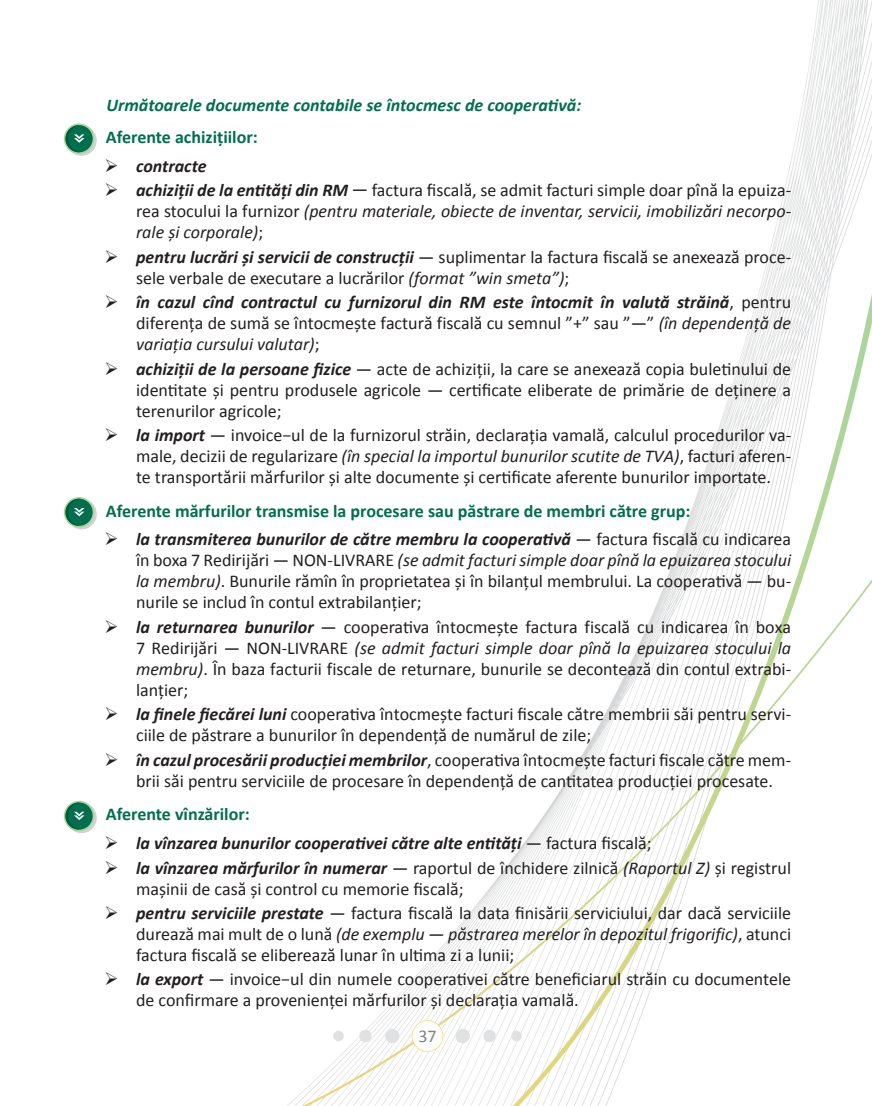
<style>
.page{position:relative;width:872px;height:1106px;background:#fff}
.page>*{position:absolute;margin:0;border:0;box-sizing:border-box;transform-origin:0 0}
.t1{font:18px/21px "Calibri";color:#231f20;text-align:justify}
.t2{font:italic 18px/21px "Calibri";color:#231f20;text-align:justify}
.t3{font:700 18px "Calibri";color:#016f4e}
.t4{font:italic 700 18px "Calibri";color:#231f20}
.t5{font:italic 700 18px "Calibri";color:#016f4e}
.t6{font:18px "Calibri";color:#808285}
.s1{font-weight:700}
.s2{font-style:normal}
.s3{font-weight:700;font-style:italic}
.s4{font-style:italic}
.s5{font-weight:400;font-style:normal}
</style>
<div class="page">
<img style="left:63px;top:0;width:809px;height:1106px">
<div style="left:385px;top:1028px;width:14px;height:15px;background:#e0e1e2;border-radius:50%"></div>
<div style="left:359px;top:1029px;width:12px;height:13px;background:#e0e1e2;border-radius:50%"></div>
<div style="left:333px;top:1030px;width:11px;height:11px;background:#e0e1e2;border-radius:50%"></div>
<div style="left:455px;top:1028px;width:15px;height:15px;background:#e0e1e2;border-radius:50%"></div>
<div style="left:483px;top:1029px;width:13px;height:13px;background:#e0e1e2;border-radius:50%"></div>
<div style="left:511px;top:1030px;width:11px;height:11px;background:#e0e1e2;border-radius:50%"></div>
<svg style="left:412px;top:1020px;width:31px;height:31px"></svg>
<svg style="left:66px;top:125px;width:31px;height:31px"></svg>
<svg style="left:64px;top:123px;width:30px;height:31px"></svg>
<div style="left:65px;top:125px;width:28px;height:27px;background:#016f4e;border-radius:50%"></div>
<svg style="left:65px;top:125px;width:19px;height:27px"></svg>
<svg style="left:66px;top:499px;width:31px;height:30px"></svg>
<svg style="left:64px;top:497px;width:30px;height:30px"></svg>
<div style="left:65px;top:499px;width:28px;height:27px;background:#016f4e;border-radius:50%"></div>
<svg style="left:65px;top:499px;width:19px;height:27px"></svg>
<svg style="left:66px;top:802px;width:31px;height:31px"></svg>
<svg style="left:64px;top:800px;width:30px;height:31px"></svg>
<div style="left:65px;top:802px;width:28px;height:27px;background:#016f4e;border-radius:50%"></div>
<svg style="left:65px;top:802px;width:19px;height:27px"></svg>
<svg style="left:119px;top:172px;width:18px;height:1px"></svg>
<svg style="left:119px;top:196px;width:18px;height:1px"></svg>
<svg style="left:119px;top:263px;width:18px;height:1px"></svg>
<svg style="left:119px;top:308px;width:18px;height:1px"></svg>
<svg style="left:119px;top:374px;width:18px;height:1px"></svg>
<svg style="left:119px;top:441px;width:18px;height:1px"></svg>
<svg style="left:119px;top:545px;width:18px;height:1px"></svg>
<svg style="left:119px;top:633px;width:18px;height:1px"></svg>
<svg style="left:119px;top:720px;width:18px;height:1px"></svg>
<svg style="left:119px;top:765px;width:18px;height:1px"></svg>
<svg style="left:119px;top:849px;width:18px;height:1px"></svg>
<svg style="left:119px;top:873px;width:18px;height:1px"></svg>
<svg style="left:119px;top:919px;width:18px;height:1px"></svg>
<svg style="left:119px;top:985px;width:18px;height:1px"></svg>
<p class="t5" style="left:106px;top:94px;width:476px">Următoarele documente contabile se întocmesc de cooperativă:</p>
<p class="t3" style="left:106px;top:126px;width:153px">Aferente achizițiilor:</p>
<p class="t4" style="left:105px;top:154px;width:103px">➢ contracte</p>
<p class="t2" style="left:136px;top:179px;width:656px;text-indent:-32px">➢ <span class="s1">achiziții de la entități din RM</span> <span class="s2">― factura fiscală, se admit facturi simple doar pînă la epuiza&shy;rea stocului la furnizor</span> (pentru materiale, obiecte de inventar, servicii, imobilizări necorpo&shy;rale și corporale)<span class="s2">;</span></p>
<p class="t1" style="left:136px;top:246px;width:656px;text-indent:-32px">➢ <span class="s3">pentru lucrări și servicii de construcții</span> ― suplimentar la factura fiscală se anexează proce&shy;sele verbale de executare a lucrărilor <span class="s4">(format ”win smeta”)</span>;</p>
<p class="t1" style="left:136px;top:292px;width:656px;text-indent:-32px">➢ <span class="s3">în cazul cînd contractul cu furnizorul din RM este întocmit în valută străină</span>, pentru diferența de sumă se întocmește factură fiscală cu semnul ”+” sau ”―” <span class="s4">(în dependență de variația cursului valutar)</span>;</p>
<p class="t1" style="left:136px;top:358px;width:656px;text-indent:-32px">➢ <span class="s3">achiziții de la persoane fizice</span> ― acte de achiziții, la care se anexează copia buletinului de identitate și pentru produsele agricole ― certificate eliberate de primărie de deținere a terenurilor agricole;</p>
<p class="t1" style="left:136px;top:424px;width:656px;text-indent:-32px">➢ <span class="s3">la import</span> ― invoice−ul de la furnizorul străin, declarația vamală, calculul procedurilor va&shy;male, decizii de regularizare <span class="s4">(în special la importul bunurilor scutite de TVA)</span>, facturi aferen&shy;te transportării mărfurilor și alte documente și certificate aferente bunurilor importate.</p>
<p class="t3" style="left:106px;top:499px;width:586px">Aferente mărfurilor transmise la procesare sau păstrare de membri către grup:</p>
<p class="t1" style="left:136px;top:529px;width:656px;text-indent:-32px">➢ <span class="s3">la transmiterea bunurilor de către membru la cooperativă</span> ― factura fiscală cu indicarea în boxa 7 Redirijări ― NON-LIVRARE <span class="s4">(se admit facturi simple doar pînă la epuizarea stocului la membru)</span>. Bunurile rămîn în proprietatea și în bilanțul membrului. La cooperativă ― bu&shy;nurile se includ în contul extrabilanțier;</p>
<p class="t1" style="left:136px;top:616px;width:656px;text-indent:-32px">➢ <span class="s3">la returnarea bunurilor</span> ― cooperativa întocmește factura fiscală cu indicarea în boxa 7 Redirijări ― NON-LIVRARE <span class="s4">(se admit facturi simple doar pînă la epuizarea stocului la membru)</span>. În baza facturii fiscale de returnare, bunurile se decontează din contul extrabi&shy;lanţier;</p>
<p class="t1" style="left:136px;top:704px;width:656px;text-indent:-32px">➢ <span class="s3">la finele fiecărei luni</span> cooperativa întocmește facturi fiscale către membrii săi pentru servi&shy;ciile de păstrare a bunurilor în dependență de numărul de zile;</p>
<p class="t1" style="left:136px;top:749px;width:656px;text-indent:-32px">➢ <span class="s3">în cazul procesării producției membrilor</span>, cooperativa întocmește facturi fiscale către mem&shy;brii săi pentru serviciile de procesare în dependență de cantitatea producției procesate.</p>
<p class="t3" style="left:106px;top:803px;width:145px">Aferente vînzărilor:</p>
<p class="t4" style="left:105px;top:831px;width:548px">➢ la vînzarea bunurilor cooperativei către alte entităţi <span class="s5">― factura fiscală;</span></p>
<p class="t1" style="left:136px;top:857px;width:656px;text-indent:-32px">➢ <span class="s3">la vînzarea mărfurilor în numerar</span> ― raportul de închidere zilnică <span class="s4">(Raportul Z)</span> şi registrul maşinii de casă şi control cu memorie fiscală;</p>
<p class="t1" style="left:136px;top:902px;width:656px;text-indent:-32px">➢ <span class="s3">pentru serviciile prestate</span> ― factura fiscală la data finisării serviciului, dar dacă serviciile durează mai mult de o lună <span class="s4">(de exemplu ― păstrarea merelor în depozitul frigorific)</span>, atunci factura fiscală se eliberează lunar în ultima zi a lunii;</p>
<p class="t1" style="left:136px;top:969px;width:656px;text-indent:-32px">➢ <span class="s3">la export</span> ― invoice−ul din numele cooperativei către beneficiarul străin cu documentele de confirmare a provenienței mărfurilor şi declaraţia vamală.</p>
<p class="t6" style="left:418px;top:1024px;width:20px">37</p>
</div>
